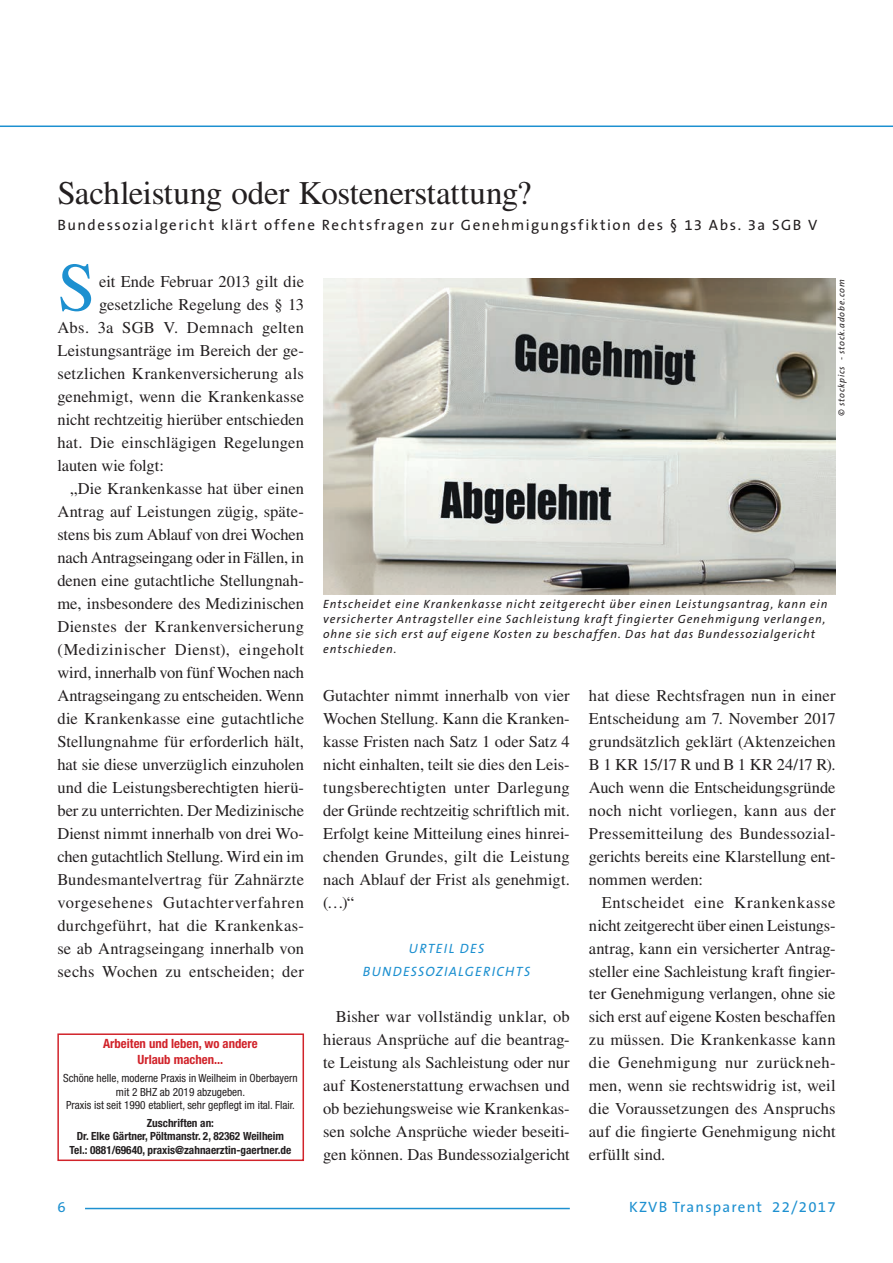
<style>
.page{position:relative;width:893px;height:1263px;background:#fff}
.page>*{position:absolute;margin:0;border:0;box-sizing:border-box;transform-origin:0 0}
.t1{font:68.7px "Times LT";color:#1d90d0}
.t2{font:33px "Times LT";letter-spacing:-.01em;color:#231f20}
.t3{font:16.5px/23px "Times LT";letter-spacing:.005em;color:#231f20;text-align:justify}
.t4{font:16.5px "Times LT";letter-spacing:.025em;color:#231f20}
.t5{font:16.5px "Times LT";letter-spacing:.03em;color:#231f20}
.t6{font:16.5px "Times LT";letter-spacing:.04em;color:#231f20}
.t7{font:15px "The Sans B5 Plain";letter-spacing:.1em;color:#231f20}
.t8{font:15px "The Sans B5 Plain";letter-spacing:.08em;color:#1d90d0}
.t9{font:italic 13.5px/23px "The Sans B5 Plain";letter-spacing:.095em;color:#1d90d0;text-align:center}
.t10{font:700 condensed 12.75px/16.2px "Helvetica Neue LT Std";color:#d1232a;text-align:center}
.t11{font:italic 12px/15px "The Sans B5 Plain";letter-spacing:.07em;color:#231f20}
.t12{font:condensed 11.25px/13.5px "Helvetica Neue LT Std";color:#231f20;text-align:center}
.t13{font:700 condensed 11.25px/13.5px "Helvetica Neue LT Std";color:#231f20;text-align:center}
.t14{font:italic 9px "The Sans B5 Plain";color:#231f20}
</style>
<div class="page">
<hr style="left:85px;top:1208px;width:485px;height:1px;background:#1d90d0">
<hr style="left:0;top:126px;width:893px;height:1px;background:#1d90d0">
<img style="left:323px;top:278px;width:513px;height:316px">
<div style="left:57px;top:1033px;width:247px;height:128px;border:2px solid #d1232a"></div>
<h2 class="t2" style="left:57px;top:174px;width:476px">Sachleistung oder Kostenerstattung?</h2>
<p class="t7" style="left:57px;top:217px;width:762px">Bundessozialgericht klärt offene Rechtsfragen zur Genehmigungsfiktion des § 13 Abs. 3a SGB V</p>
<h1 class="t1" style="left:57px;top:249px;width:40px">S</h1>
<p class="t3" style="left:99px;top:270px;width:206px">eit Ende Februar 2013 gilt die</p>
<p class="t3" style="left:99px;top:293px;width:206px">gesetzliche Regelung des § 13</p>
<p class="t3" style="left:57px;top:316px;width:248px">Abs. 3a SGB V. Demnach gelten</p>
<p class="t3" style="left:57px;top:339px;width:248px">Leistungsanträge im Bereich der ge-</p>
<p class="t3" style="left:57px;top:362px;width:248px">setzlichen Krankenversicherung als</p>
<p class="t3" style="left:57px;top:385px;width:248px">genehmigt, wenn die Krankenkasse</p>
<p class="t3" style="left:57px;top:408px;width:248px">nicht rechtzeitig hierüber entschieden</p>
<p class="t3" style="left:57px;top:431px;width:248px">hat. Die einschlägigen Regelungen</p>
<p class="t3" style="left:57px;top:454px;width:108px">lauten wie folgt:</p>
<p class="t3" style="left:70px;top:477px;width:235px">„Die Krankenkasse hat über einen</p>
<p class="t3" style="left:57px;top:500px;width:248px">Antrag auf Leistungen zügig, späte-</p>
<p class="t3" style="left:57px;top:523px;width:248px">stens bis zum Ablauf von drei Wochen</p>
<p class="t3" style="left:57px;top:546px;width:248px">nach Antragseingang oder in Fällen, in</p>
<p class="t3" style="left:57px;top:569px;width:248px">denen eine gutachtliche Stellungnah-</p>
<p class="t3" style="left:57px;top:592px;width:248px">me, insbesondere des Medizinischen</p>
<p class="t4" style="left:57px;top:617px;width:248px">Dienstes der Krankenversicherung</p>
<p class="t5" style="left:57px;top:640px;width:248px">(Medizinischer Dienst), eingeholt</p>
<p class="t3" style="left:57px;top:661px;width:248px">wird, innerhalb von fünf Wochen nach</p>
<p class="t3" style="left:57px;top:684px;width:248px">Antragseingang zu entscheiden. Wenn</p>
<p class="t3" style="left:57px;top:707px;width:248px">die Krankenkasse eine gutachtliche</p>
<p class="t3" style="left:57px;top:730px;width:248px">Stellungnahme für erforderlich hält,</p>
<p class="t3" style="left:57px;top:753px;width:248px">hat sie diese unverzüglich einzuholen</p>
<p class="t3" style="left:57px;top:776px;width:248px">und die Leistungsberechtigten hierü-</p>
<p class="t3" style="left:57px;top:799px;width:248px">ber zu unterrichten. Der Medizinische</p>
<p class="t3" style="left:57px;top:822px;width:248px">Dienst nimmt innerhalb von drei Wo-</p>
<p class="t3" style="left:57px;top:845px;width:248px">chen gutachtlich Stellung. Wird ein im</p>
<p class="t3" style="left:57px;top:868px;width:248px">Bundesmantelvertrag für Zahnärzte</p>
<p class="t6" style="left:57px;top:893px;width:248px">vorgesehenes Gutachterverfahren</p>
<p class="t4" style="left:57px;top:916px;width:248px">durchgeführt, hat die Krankenkas-</p>
<p class="t3" style="left:57px;top:936px;width:248px">se ab Antragseingang innerhalb von</p>
<p class="t3" style="left:57px;top:959px;width:248px">sechs Wochen zu entscheiden; der</p>
<p class="t14" style="left:836px;top:416px;width:138px;rotate:-90deg">© stockpics - stock.adobe.com</p>
<p class="t11" style="left:323px;top:597px;width:506px">Entscheidet eine Krankenkasse nicht zeitgerecht über einen Leistungsantrag, kann ein versicherter Antragsteller eine Sachleistung kraft fingierter Genehmigung verlangen, ohne sie sich erst auf eigene Kosten zu beschaffen. Das hat das Bundessozialgericht entschieden.</p>
<p class="t3" style="left:589px;top:684px;width:248px">hat diese Rechtsfragen nun in einer Entscheidung am 7. November 2017 grundsätzlich geklärt (Aktenzeichen B 1 KR 15/17 R und B 1 KR 24/17 R).<br>Auch wenn die Entscheidungsgründe noch nicht vorliegen, kann aus der Pressemitteilung des Bundessozial&shy;gerichts bereits eine Klarstellung ent&shy;nommen werden:</p>
<p class="t3" style="left:589px;top:890px;width:248px;text-indent:13px">Entscheidet eine Krankenkasse nicht zeitgerecht über einen Leistungs&shy;antrag, kann ein versicherter Antrag&shy;steller eine Sachleistung kraft fingier&shy;ter Genehmigung verlangen, ohne sie sich erst auf eigene Kosten beschaffen zu müssen. Die Krankenkasse kann die Genehmigung nur zurückneh&shy;men, wenn sie rechtswidrig ist, weil die Voraussetzungen des Anspruchs auf die fingierte Genehmigung nicht erfüllt sind.</p>
<p class="t3" style="left:323px;top:684px;width:248px">Gutachter nimmt innerhalb von vier Wochen Stellung. Kann die Kranken&shy;kasse Fristen nach Satz 1 oder Satz 4 nicht einhalten, teilt sie dies den Leis&shy;tungsberechtigten unter Darlegung der Gründe rechtzeitig schriftlich mit.<br>Erfolgt keine Mitteilung eines hinrei&shy;chenden Grundes, gilt die Leistung nach Ablauf der Frist als genehmigt. (…)“</p>
<p class="t9" style="left:363px;top:938px;width:169px">urteil des<br>Bundessozialgerichts</p>
<p class="t3" style="left:323px;top:1005px;width:248px;text-indent:13px">Bisher war vollständig unklar, ob hieraus Ansprüche auf die beantrag&shy;te Leistung als Sachleistung oder nur auf Kostenerstattung erwachsen und ob beziehungsweise wie Krankenkas&shy;sen solche Ansprüche wieder beseiti&shy;gen können. Das Bundessozialgericht</p>
<p class="t10" style="left:103px;top:1035px;width:156px">Arbeiten und leben, wo andere<br>Urlaub machen...</p>
<p class="t12" style="left:63px;top:1071px;width:236px">Schöne helle, moderne Praxis in Weilheim in Oberbayern mit 2 BHZ ab 2019 abzugeben.<br>Praxis ist seit 1990 etabliert, sehr gepflegt im ital. Flair.</p>
<p class="t13" style="left:70px;top:1116px;width:223px">Zuschriften an:<br>Dr. Elke Gärtner, Pöltmanstr. 2, 82362 Weilheim<br>Tel.: 0881/69640, praxis@zahnaerztin-gaertner.de</p>
<p class="t8" style="left:57px;top:1199px;width:10px">6</p>
<p class="t8" style="left:629px;top:1199px;width:208px">KZVB Transparent 22/2017</p>
</div>
